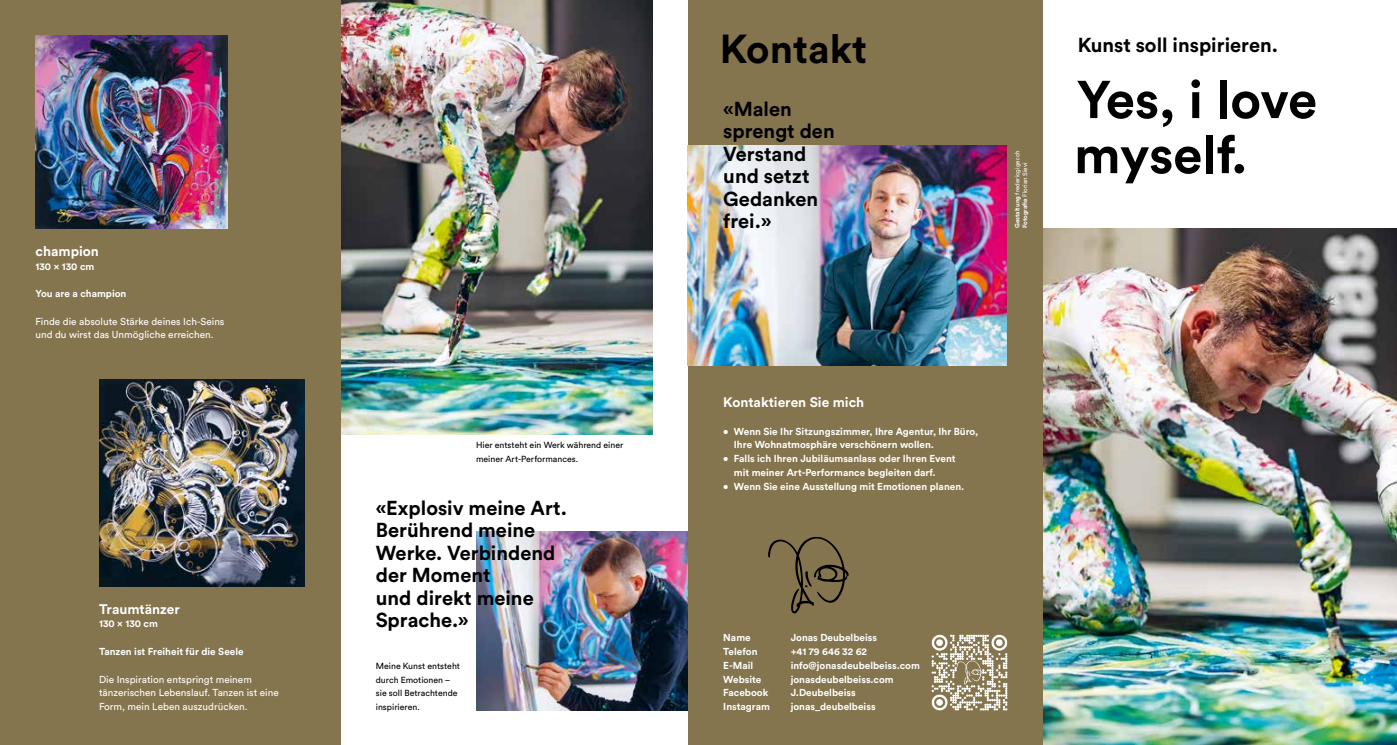
<style>
.page{position:relative;width:1397px;height:745px;background:#fff}
.page>*{position:absolute;margin:0;border:0;box-sizing:border-box;transform-origin:0 0}
.t1{font:700 52.5px/55px "Circular Std";letter-spacing:-.005em;color:#000}
.t2{font:700 40px "Circular Std";color:#000}
.t3{font:700 20px/22.5px "Circular Std";color:#000}
.t4{font:700 13.75px "Circular Std";color:#fff}
.t5{font:700 10px/13.8px "Circular Std";color:#fff}
.t6{font:10px/13.8px "Circular Std";color:#fff}
.t7{font:8.75px/13.8px "Circular Std";color:#000}
.t8{font:6.25px/7.5px "Circular Std";color:#fff}
.s1{font-weight:700}
</style>
<div class="page">
<img style="left:1042px;top:228px;width:354px;height:516px">
<img style="left:340px;top:0;width:312px;height:434px">
<img style="left:476px;top:531px;width:211px;height:178px">
<div style="left:687px;top:0;width:355px;height:744px;background:#85754e"></div>
<div style="left:0;top:0;width:340px;height:744px;background:#85754e"></div>
<img style="left:35px;top:35px;width:192px;height:193px">
<img style="left:99px;top:379px;width:206px;height:206px">
<img style="left:687px;top:145px;width:319px;height:220px">
<img style="left:931px;top:634px;width:77px;height:77px">
<svg style="left:768px;top:536px;width:80px;height:77px"></svg>
<h3 class="t4" style="left:35px;top:242px;width:65px">champion</h3>
<p class="t5" style="left:35px;top:259px;width:60px">130 x 130 cm</p>
<p class="t5" style="left:35px;top:286px;width:92px">You are a champion</p>
<p class="t6" style="left:35px;top:314px;width:190px">Finde die absolute Stärke deines Ich-Seins und du wirst das Unmögliche erreichen.</p>
<h3 class="t4" style="left:99px;top:599px;width:82px">Traumtänzer</h3>
<p class="t5" style="left:99px;top:616px;width:60px">130 x 130 cm</p>
<p class="t5" style="left:99px;top:644px;width:146px">Tanzen ist Freiheit für die Seele</p>
<p class="t6" style="left:99px;top:671px;width:181px">Die Inspiration entspringt meinem tänzerischen Lebenslauf. Tanzen ist eine<br>Form, mein Leben auszudrücken.</p>
<p class="t7" style="left:476px;top:438px;width:149px">Hier entsteht ein Werk während einer meiner Art-Performances.</p>
<h3 class="t3" style="left:376px;top:495px;width:193px">«Explosiv meine Art.<br>Berührend meine<br>Werke. Verbindend der Moment<br>und direkt meine<br>Sprache.»</h3>
<p class="t7" style="left:376px;top:658px;width:86px">Meine Kunst entsteht durch Emotionen – sie soll Betrachtende inspirieren.</p>
<h2 class="t2" style="left:720px;top:23px;width:148px">Kontakt</h2>
<h3 class="t3" style="left:723px;top:97px;width:113px">«Malen sprengt den<br>Verstand und setzt<br>Gedanken frei.»</h3>
<p class="t8" style="left:1013px;top:228px;width:80px;rotate:-90deg"><span class="s1">Gestaltung</span> fredericgiger.ch<br><span class="s1">Fotografie</span> Florian Sievi</p>
<h3 class="t3" style="left:1077px;top:33px;width:201px">Kunst soll inspirieren.</h3>
<h1 class="t1" style="left:1073px;top:71px;width:244px">Yes, i love myself .</h1>
<h3 class="t4" style="left:723px;top:393px;width:142px">Kontaktieren Sie mich</h3>
<p class="t5" style="left:733px;top:424px;width:246px;text-indent:-11px">• Wenn Sie Ihr Sitzungszimmer, Ihre Agentur, Ihr Büro,<br>Ihre Wohnatmosphäre verschönern wollen.</p>
<p class="t5" style="left:733px;top:451px;width:223px;text-indent:-11px">• Falls ich Ihren Jubiläumsanlass oder Ihren Event mit meiner Art-Performance begleiten darf.</p>
<p class="t5" style="left:723px;top:479px;width:242px">• Wenn Sie eine Ausstellung mit Emotionen planen.</p>
<p class="t5" style="left:723px;top:630px;width:29px">Name</p>
<p class="t5" style="left:790px;top:630px;width:88px">Jonas Deubelbeiss</p>
<p class="t5" style="left:723px;top:644px;width:36px">Telefon</p>
<p class="t5" style="left:790px;top:644px;width:78px">+41 79 646 32 62</p>
<p class="t5" style="left:723px;top:657px;width:31px">E-Mail</p>
<p class="t5" style="left:790px;top:657px;width:131px">info@jonasdeubelbeiss.com</p>
<p class="t5" style="left:723px;top:671px;width:40px">Website</p>
<p class="t5" style="left:790px;top:671px;width:104px">jonasdeubelbeiss.com</p>
<p class="t5" style="left:723px;top:685px;width:47px">Facebook</p>
<p class="t5" style="left:790px;top:685px;width:66px">J.Deubelbeiss</p>
<p class="t5" style="left:723px;top:699px;width:48px">Instagram</p>
<p class="t5" style="left:790px;top:699px;width:86px">jonas_deubelbeiss</p>
</div>
